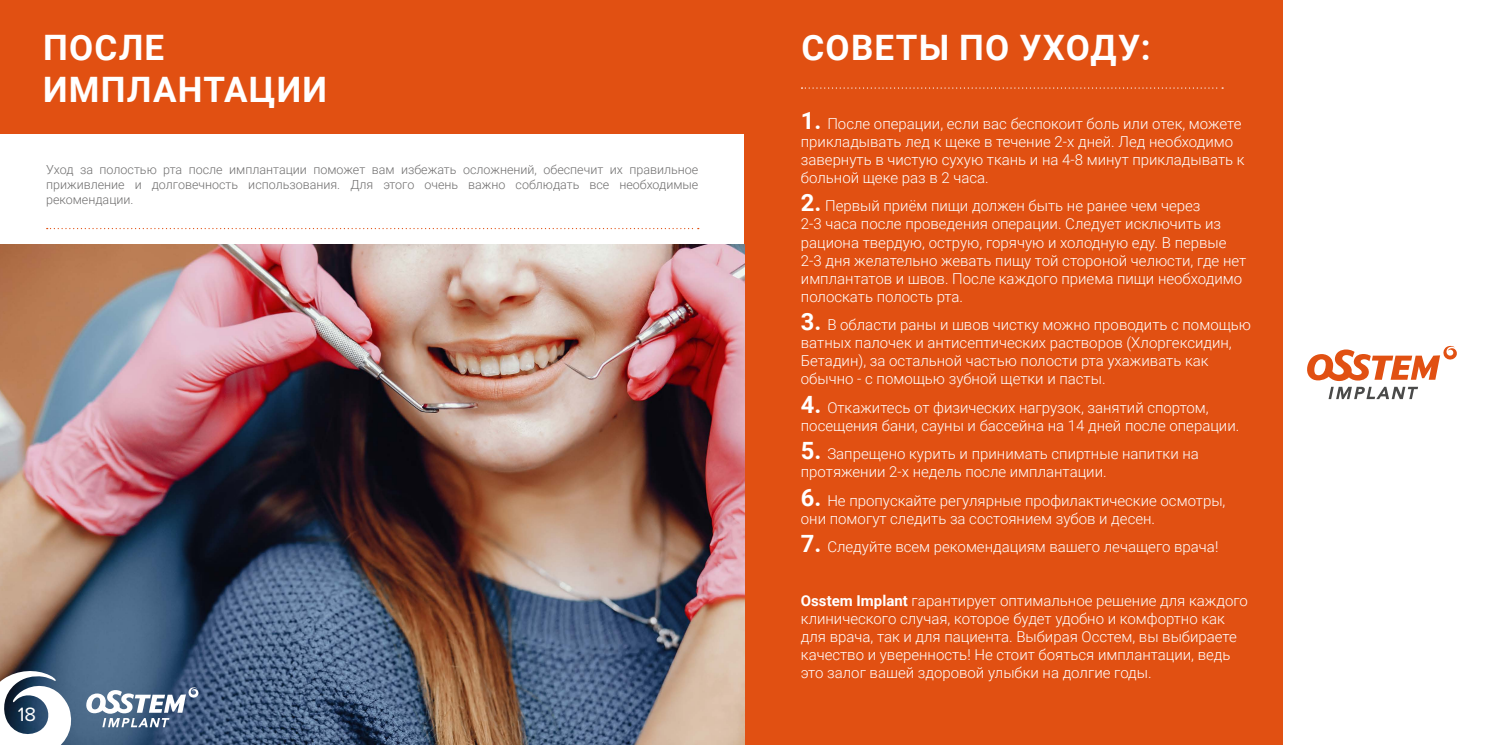
<style>
.page{position:relative;width:1489px;height:745px;background:#fff}
.page>*{position:absolute;margin:0;border:0;box-sizing:border-box;transform-origin:0 0}
.t1{font:700 35px/42px "Roboto";letter-spacing:.035em;color:#fff}
.t2{font:20px "Proxima Nova A";color:#fff}
.t3{font:300 15px/18px "Roboto";color:#fff}
.t4{font:300 12.5px/15px "Roboto";color:#706f6f;text-align:justify}
.s1{font-weight:700;font-size:23.75px}
.s2{font-weight:700}
</style>
<div class="page">
<div style="left:0;top:0;width:744px;height:133px;background:#e15012"></div>
<div style="left:744px;top:0;width:539px;height:744px;background:#e15012"></div>
<svg style="left:47px;top:228px;width:651px;height:1px"></svg>
<img style="left:0;top:244px;width:744px;height:500px">
<svg style="left:801px;top:87px;width:421px;height:2px"></svg>
<svg style="left:1307px;top:345px;width:150px;height:54px"></svg>
<svg style="left:0;top:668px;width:74px;height:76px"></svg>
<svg style="left:86px;top:686px;width:113px;height:40px"></svg>
<h1 class="t1" style="left:43px;top:25px;width:285px">ПОСЛЕ<br>ИМПЛАНТАЦИИ</h1>
<h1 class="t1" style="left:801px;top:25px;width:350px">СОВЕТЫ ПО УХОДУ:</h1>
<p class="t4" style="left:46px;top:162px;width:653px">Уход за полостью рта после имплантации поможет вам избежать осложнений, обеспечит их правильное приживление и долговечность использования. Для этого очень важно соблюдать все необходимые рекомендации.</p>
<p class="t3" style="left:800px;top:114px;width:445px"><span class="s1">1.</span> После операции, если вас беспокоит боль или отек, можете прикладывать лед к щеке в течение 2-х дней. Лед необходимо завернуть в чистую сухую ткань и на 4-8 минут прикладывать к больной щеке раз в 2 часа.</p>
<p class="t3" style="left:800px;top:196px;width:447px"><span class="s1">2.</span> Первый приём пищи должен быть не ранее чем через<br>2-3 часа после проведения операции. Следует исключить из рациона твердую, острую, горячую и холодную еду. В первые 2-3 дня желательно жевать пищу той стороной челюсти, где нет имплантатов и швов. После каждого приема пищи необходимо полоскать полость рта.</p>
<p class="t3" style="left:800px;top:315px;width:451px"><span class="s1">3.</span> В области раны и швов чистку можно проводить с помощью ватных палочек и антисептических растворов (Хлоргексидин, Бетадин), за остальной частью полости рта ухаживать как обычно - с помощью зубной щетки и пасты.</p>
<p class="t3" style="left:800px;top:397px;width:440px"><span class="s1">4.</span> Откажитесь от физических нагрузок, занятий спортом, посещения бани, сауны и бассейна на 14 дней после операции.</p>
<p class="t3" style="left:800px;top:444px;width:399px"><span class="s1">5.</span> Запрещено курить и принимать спиртные напитки на протяжении 2-х недель после имплантации.</p>
<p class="t3" style="left:800px;top:490px;width:426px"><span class="s1">6.</span> Не пропускайте регулярные профилактические осмотры, они помогут следить за состоянием зубов и десен.</p>
<p class="t3" style="left:800px;top:537px;width:419px"><span class="s1">7.</span> Следуйте всем рекомендациям вашего лечащего врача!</p>
<p class="t3" style="left:800px;top:590px;width:448px"><span class="s2">Osstem Implant</span> гарантирует оптимальное решение для каждого клинического случая, которое будет удобно и комфортно как для врача, так и для пациента. Выбирая Осстем, вы выбираете качество и уверенность! Не стоит бояться имплантации, ведь это залог вашей здоровой улыбки на долгие годы.</p>
<h2 class="t2" style="left:18px;top:702px;width:20px">18</h2>
</div>
